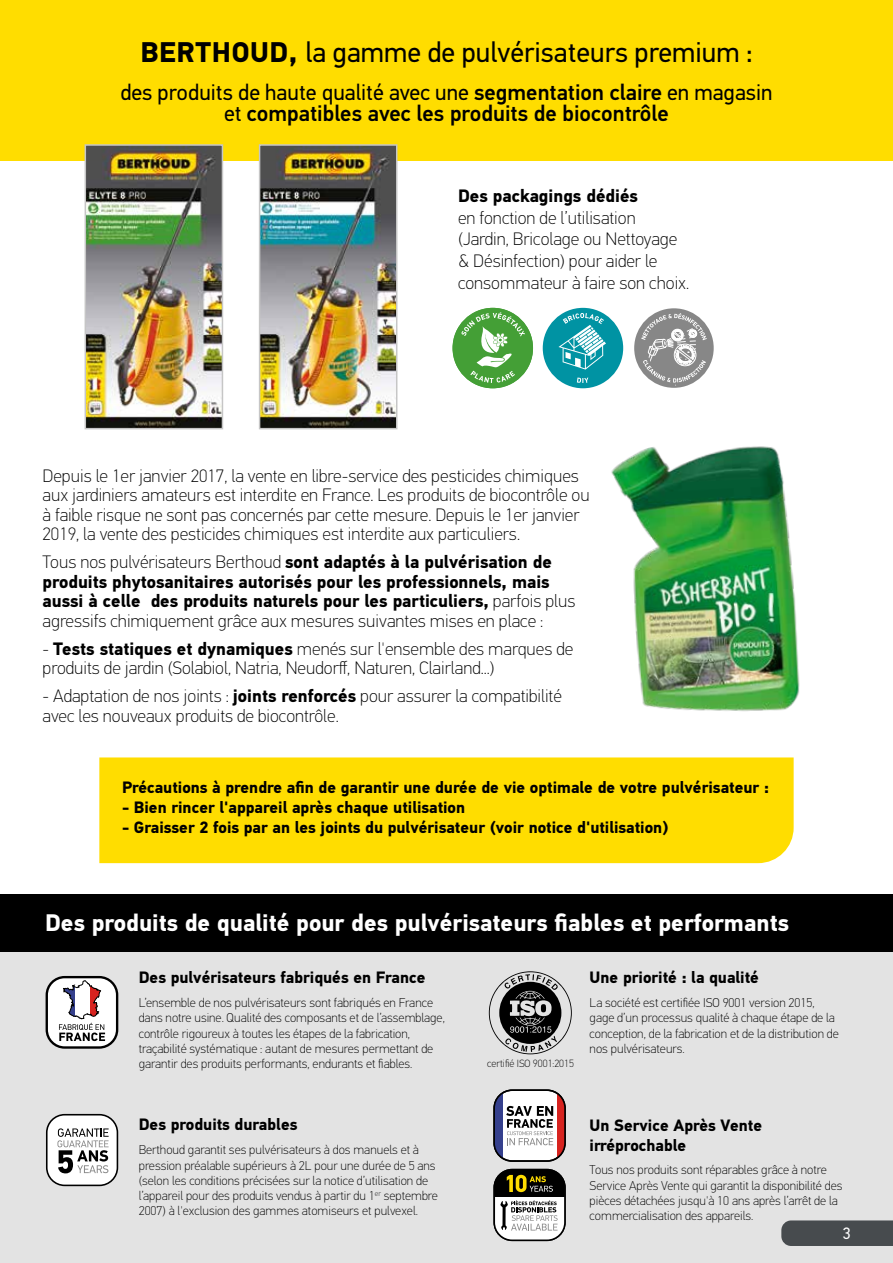
<style>
.page{position:relative;width:893px;height:1263px;background:#fff}
.page>*{position:absolute;margin:0;border:0;box-sizing:border-box;transform-origin:0 0}
.t1{font:28.5px "PF Din Text Pro";color:#000}
.t2{font:700 24px "PF Din Text Pro";color:#fff}
.t3{font:500 22.5px/21px "PF Din Text Pro";color:#000;text-align:center}
.t4{font:100 18px/19.5px "PFDIN Text Pro";color:#000}
.t5{font:700 18px/19.5px "PF Din Text Pro";color:#000}
.t6{font:700 16.5px/19.8px "PF Din Text Pro";color:#000}
.t7{font:16.5px "PF Din Text Pro";color:#fff}
.t8{font:100 12.75px/15.3px "PFDIN Text Pro";color:#000}
.t9{font:100 10.5px "PFDIN Text Pro";color:#000}
.s1{font-weight:700}
.s2{font-weight:400}
.s3{font-family:"PF Din Text Pro";font-weight:700}
.s4{font-family:"PFDIN Text Pro";font-weight:100}
</style>
<div class="page">
<div style="left:0;top:0;width:893px;height:160px;background:#fd0"></div>
<div style="left:453px;top:308px;width:80px;height:80px;background:#449f36;border-radius:50%"></div>
<svg style="left:461px;top:312px;width:64px;height:71px"></svg>
<div style="left:543px;top:308px;width:80px;height:80px;background:#0093a3;border-radius:50%"></div>
<svg style="left:577px;top:377px;width:11px;height:6px"></svg>
<svg style="left:558px;top:313px;width:48px;height:57px"></svg>
<img style="left:261px;top:146px;width:134px;height:281px">
<div style="left:259px;top:144px;width:138px;height:285px;border:1px solid #c6c6c6"></div>
<img style="left:87px;top:146px;width:134px;height:281px">
<div style="left:85px;top:144px;width:138px;height:285px;border:1px solid #c6c6c6"></div>
<div style="left:634px;top:308px;width:80px;height:80px;background:#878787;border-radius:50%"></div>
<svg style="left:641px;top:313px;width:66px;height:73px"></svg>
<div style="left:0;top:951px;width:893px;height:312px;background:#e3e3e3"></div>
<div style="left:0;top:894px;width:893px;height:57px;background:#000"></div>
<div style="left:494px;top:1169px;width:71px;height:71px;background:#fff;border-radius:18px"></div>
<div style="left:493px;top:1169px;width:73px;height:72px;border:2px solid #000;border-radius:18px"></div>
<div style="left:494px;top:1169px;width:71px;height:27px;background:#000"></div>
<svg style="left:507px;top:1175px;width:46px;height:17px"></svg>
<svg style="left:500px;top:1200px;width:58px;height:30px"></svg>
<div style="left:47px;top:1115px;width:70px;height:70px;background:#fff;border-radius:18px"></div>
<div style="left:46px;top:1114px;width:72px;height:72px;border:2px solid #000;border-radius:18px"></div>
<svg style="left:57px;top:1128px;width:52px;height:45px"></svg>
<div style="left:99px;top:757px;width:695px;height:106px;background:#fd0"></div>
<img style="left:611px;top:446px;width:189px;height:265px">
<div style="left:494px;top:1090px;width:71px;height:71px;background:#fff;border-radius:18px"></div>
<svg style="left:496px;top:1092px;width:7px;height:67px"></svg>
<svg style="left:557px;top:1092px;width:6px;height:67px"></svg>
<div style="left:493px;top:1089px;width:73px;height:73px;border:2px solid #000;border-radius:18px"></div>
<svg style="left:506px;top:1106px;width:47px;height:39px"></svg>
<div style="left:47px;top:977px;width:70px;height:70px;background:#fff;border-radius:18px"></div>
<div style="left:46px;top:976px;width:72px;height:73px;border:2px solid #000;border-radius:18px"></div>
<svg style="left:59px;top:980px;width:46px;height:61px"></svg>
<svg style="left:489px;top:971px;width:83px;height:83px"></svg>
<div style="left:781px;top:1220px;width:112px;height:26px;background:#474b4e"></div>
<h1 class="t1" style="left:140px;top:35px;width:614px"><span class="s1">BERTHOUD,</span> la gamme de pulvérisateurs premium :</h1>
<h3 class="t3" style="left:120px;top:82px;width:654px"><span class="s2">des produits de haute qualité avec une</span> segmentation claire <span class="s2">en magasin et</span> compatibles avec les produits de biocontrôle</h3>
<h3 class="t5" style="left:458px;top:187px;width:182px">Des packagings dédiés</h3>
<h3 class="t4" style="left:458px;top:207px;width:233px;line-height:21.6px">en fonction de l’utilisation (Jardin, Bricolage ou Nettoyage &amp; Désinfection) pour aider le consommateur à faire son choix.</h3>
<p class="t4" style="left:43px;top:466px;width:549px">Depuis le 1er janvier 2017, la vente en libre-service des pesticides chimiques aux jardiniers amateurs est interdite en France. Les produits de biocontrôle ou à faible risque ne sont pas concernés par cette mesure. Depuis le 1er janvier 2019, la vente des pesticides chimiques est interdite aux particuliers.</p>
<h3 class="t4" style="left:43px;top:552px;width:511px">Tous nos pulvérisateurs Berthoud <span class="s3">sont adaptés à la pulvérisation de</span></h3>
<h3 class="t5" style="left:43px;top:572px;width:534px">produits phytosanitaires autorisés pour les professionnels, mais aussi à celle des produits naturels pour les particuliers, <span class="s4">parfois plus</span></h3>
<h3 class="t4" style="left:43px;top:611px;width:502px">agressifs chimiquement grâce aux mesures suivantes mises en place :</h3>
<h3 class="t4" style="left:43px;top:639px;width:532px">- <span class="s3">Tests statiques et dynamiques</span> menés sur l'ensemble des marques de produits de jardin (Solabiol, Natria, Neudorff, Naturen, Clairland...)</h3>
<h3 class="t4" style="left:43px;top:686px;width:521px">- Adaptation de nos joints : <span class="s3">joints renforcés</span> pour assurer la compatibilité avec les nouveaux produits de biocontrôle.</h3>
<p class="t6" style="left:122px;top:778px;width:648px">Précautions à prendre afin de garantir une durée de vie optimale de votre pulvérisateur :</p>
<p class="t6" style="left:122px;top:798px;width:345px">- Bien rincer l'appareil après chaque utilisation</p>
<p class="t6" style="left:122px;top:817px;width:548px">- Graisser 2 fois par an les joints du pulvérisateur (voir notice d'utilisation)</p>
<h2 class="t2" style="left:45px;top:908px;width:745px">Des produits de qualité pour des pulvérisateurs fiables et performants</h2>
<p class="t6" style="left:139px;top:968px;width:288px">Des pulvérisateurs fabriqués en France</p>
<p class="t8" style="left:139px;top:995px;width:308px">L’ensemble de nos pulvérisateurs sont fabriqués en France dans notre usine. Qualité des composants et de l’assemblage, contrôle rigoureux à toutes les étapes de la fabrication, traçabilité systématique : autant de mesures permettant de garantir des produits performants, endurants et fiables.</p>
<p class="t6" style="left:139px;top:1115px;width:160px">Des produits durables</p>
<p class="t8" style="left:139px;top:1142px;width:301px">Berthoud garantit ses pulvérisateurs à dos manuels et à pression préalable supérieurs à 2L pour une durée de 5 ans (selon les conditions précisées sur la notice d’utilisation de l’appareil pour des produits vendus à partir du 1<sup>er</sup> septembre 2007) à l'exclusion des gammes atomiseurs et pulvexel.</p>
<p class="t9" style="left:487px;top:1057px;width:88px">certifié ISO 9001:2015</p>
<p class="t6" style="left:590px;top:968px;width:171px">Une priorité : la qualité</p>
<p class="t8" style="left:590px;top:995px;width:251px">La société est certifiée ISO 9001 version 2015, gage d’un processus qualité à chaque étape de la conception, de la fabrication et de la distribution de nos pulvérisateurs.</p>
<p class="t6" style="left:590px;top:1115px;width:174px">Un Service Après Vente irréprochable</p>
<p class="t8" style="left:590px;top:1162px;width:254px">Tous nos produits sont réparables grâce à notre Service Après Vente qui garantit la disponibilité des pièces détachées jusqu'à 10 ans après l’arrêt de la commercialisation des appareils.</p>
<p class="t7" style="left:842px;top:1223px;width:10px">3</p>
</div>
